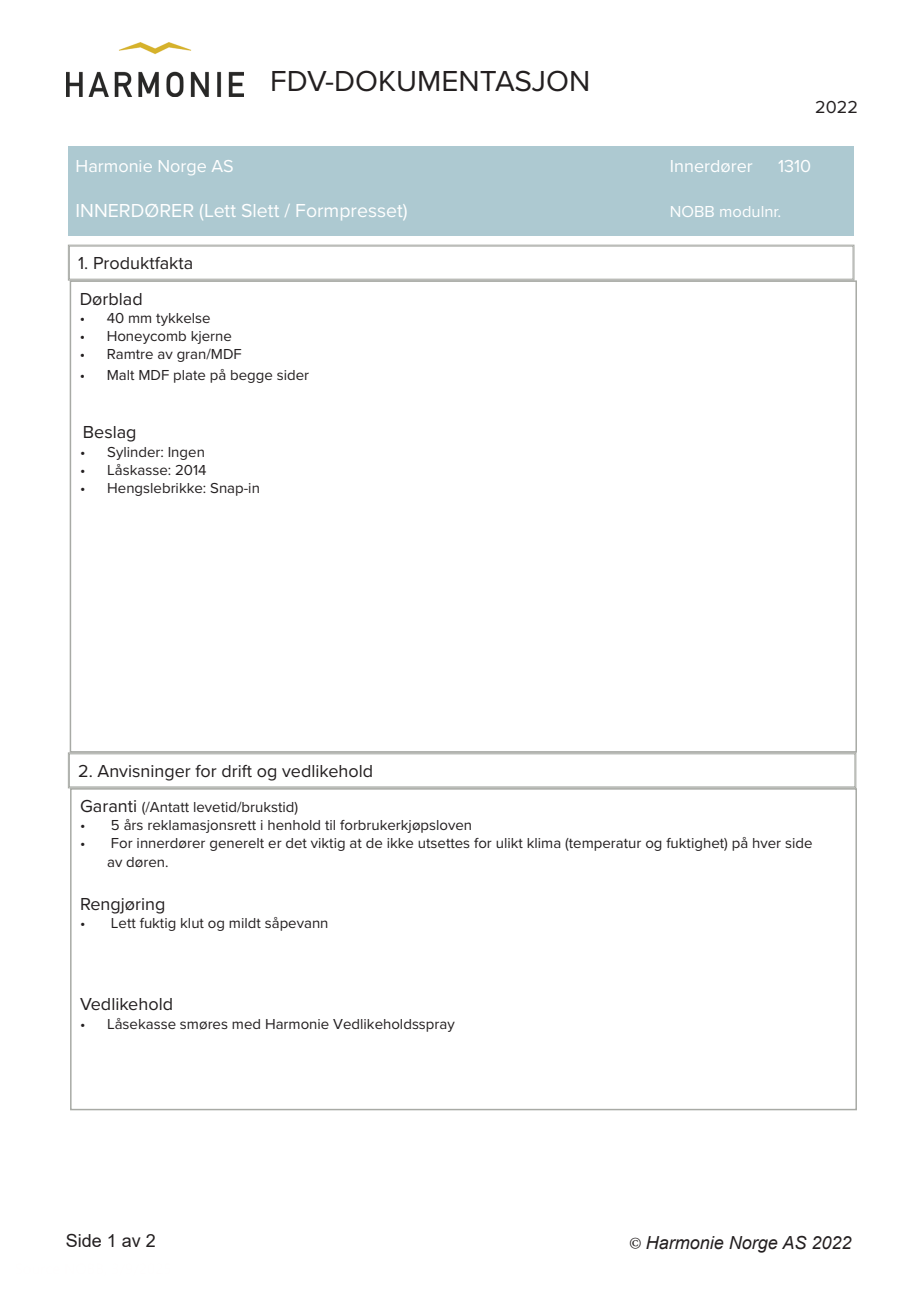
<style>
.page{position:relative;width:919px;height:1289px;background:#fff}
.page>*{position:absolute;margin:0;border:0;box-sizing:border-box;transform-origin:0 0}
.t1{font:30px "Proxima Nova";color:#231f20}
.t2{font:19.5px "Proxima Nova";color:#fff}
.t3{font:18px "Proxima Nova";color:#231f20}
.t4{font:18px "Proxima Nova";color:#fff}
.t5{font:italic 18px "Arial";color:#231f20}
.t6{font:18px "Arial";color:#231f20}
.t7{font:16.5px "Proxima Nova";color:#fff}
.t8{font:15px/18.3px "Proxima Nova";color:#231f20}
.s1{font-size:18px}
.s2{font-family:"Minion Pro";font-style:normal}
</style>
<div class="page">
<img style="left:67px;top:43px;width:176px;height:53px">
<div style="left:68px;top:146px;width:785px;height:89px;background:#adc9d1"></div>
<svg style="left:68px;top:245px;width:786px;height:36px"></svg>
<div style="left:69px;top:246px;width:784px;height:33px;border:1px solid #a8aaa5"></div>
<div style="left:70px;top:280px;width:786px;height:472px;border:2px solid #a8aaa5"></div>
<div style="left:70px;top:788px;width:786px;height:322px;border:2px solid #a8aaa5"></div>
<svg style="left:68px;top:752px;width:788px;height:36px"></svg>
<div style="left:69px;top:753px;width:786px;height:34px;border:1px solid #a8aaa5"></div>
<p class="t1" style="left:270px;top:58px;width:322px">FDV-DOKUMENTASJON</p>
<p class="t3" style="left:815px;top:93px;width:44px">2022</p>
<p class="t4" style="left:76px;top:152px;width:160px">Harmonie Norge AS</p>
<p class="t4" style="left:670px;top:152px;width:84px">Innerdører</p>
<p class="t4" style="left:778px;top:152px;width:35px">1310</p>
<p class="t2" style="left:76px;top:196px;width:333px">INNERDØRER (Lett Slett / Formpresset)</p>
<p class="t7" style="left:670px;top:199px;width:113px">NOBB modulnr.</p>
<p class="t3" style="left:78px;top:250px;width:117px">1. Produktfakta</p>
<p class="t3" style="left:80px;top:285px;width:65px">Dørblad</p>
<p class="t8" style="left:80px;top:308px;width:132px">• 40 mm tykkelse</p>
<p class="t8" style="left:80px;top:326px;width:154px">• Honeycomb kjerne</p>
<p class="t8" style="left:80px;top:344px;width:164px">• Ramtre av gran/MDF</p>
<p class="t8" style="left:80px;top:365px;width:231px">• Malt MDF plate på begge sider</p>
<p class="t3" style="left:83px;top:418px;width:55px">Beslag</p>
<p class="t8" style="left:80px;top:442px;width:126px">• Sylinder: Ingen</p>
<p class="t8" style="left:80px;top:460px;width:128px">• Låskasse: 2014</p>
<p class="t8" style="left:80px;top:478px;width:181px">• Hengslebrikke: Snap-in</p>
<p class="t3" style="left:78px;top:757px;width:296px">2. Anvisninger for drift og vedlikehold</p>
<p class="t8" style="left:80px;top:797px;width:219px"><span class="s1">Garanti</span> (/Antatt levetid/brukstid)</p>
<p class="t8" style="left:80px;top:815px;width:393px">• 5 års reklamasjonsrett i henhold til forbrukerkjøpsloven</p>
<p class="t8" style="left:107px;top:833px;width:707px;text-indent:-27px">• For innerdører generelt er det viktig at de ikke utsettes for ulikt klima (temperatur og fuktighet) på hver side av døren.</p>
<p class="t3" style="left:80px;top:890px;width:87px">Rengjøring</p>
<p class="t8" style="left:80px;top:913px;width:250px">• Lett fuktig klut og mildt såpevann</p>
<p class="t3" style="left:80px;top:991px;width:94px">Vedlikehold</p>
<p class="t8" style="left:80px;top:1013px;width:376px">• Låsekasse smøres med Harmonie Vedlikeholdsspray</p>
<p class="t6" style="left:66px;top:1227px;width:92px">Side 1 av 2</p>
<p class="t5" style="left:629px;top:1230px;width:224px"><span class="s2">©</span> Harmonie Norge AS 2022</p>
</div>
